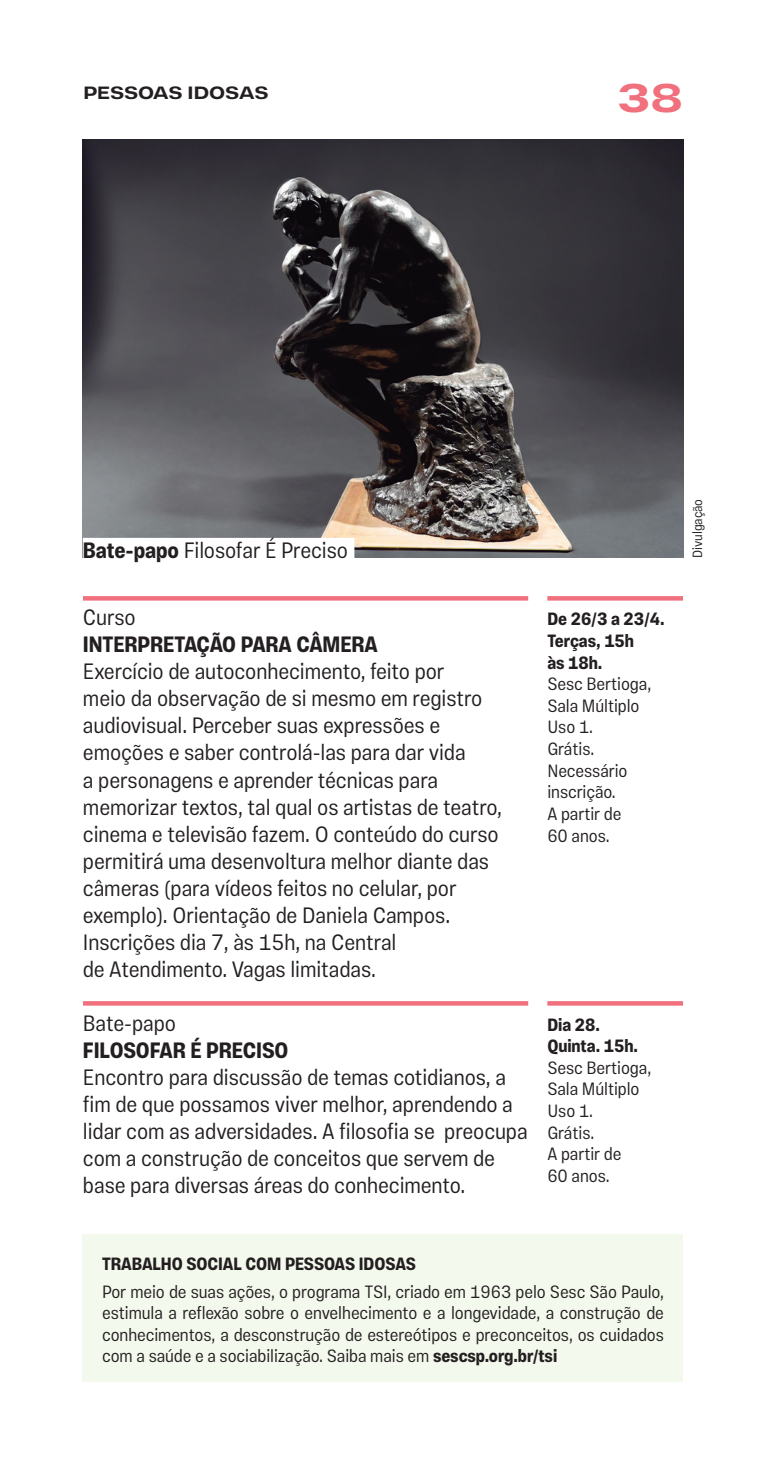
<style>
.page{position:relative;width:766px;height:1467px;background:#fff}
.page>*{position:absolute;margin:0;border:0;box-sizing:border-box;transform-origin:0 0}
.t1{font:700 40.5px "Vinila Extended";color:#f1707d}
.t2{font:300 22.5px/27px "Vinila Condensed";letter-spacing:-.005em;color:#231f20}
.t3{font:700 22.5px "Vinila Condensed";letter-spacing:-.005em;color:#231f20}
.t4{font:300 18px/21.6px "Vinila Condensed";letter-spacing:-.005em;color:#231f20}
.t5{font:700 18px/21.6px "Vinila Condensed";letter-spacing:-.005em;color:#231f20}
.t6{font:700 18px "Vinila Extended";letter-spacing:-.005em;color:#231f20}
.t7{font:300 13.5px "Vinila Condensed";letter-spacing:-.005em;color:#231f20}
.s1{font-weight:700}
</style>
<div class="page">
<div style="left:83px;top:1234px;width:599px;height:147px;background:#f4f9ed"></div>
<img style="left:83px;top:139px;width:599px;height:419px">
<div style="left:83px;top:538px;width:271px;height:20px;background:#fff"></div>
<div style="left:83px;top:596px;width:445px;height:5px;background:#f1707d"></div>
<div style="left:83px;top:1001px;width:445px;height:5px;background:#f1707d"></div>
<div style="left:547px;top:596px;width:135px;height:5px;background:#f1707d"></div>
<div style="left:547px;top:1001px;width:135px;height:5px;background:#f1707d"></div>
<p class="t6" style="left:83px;top:82px;width:187px">PESSOAS IDOSAS</p>
<h1 class="t1" style="left:617px;top:74px;width:68px">38</h1>
<p class="t2" style="left:83px;top:537px;width:266px"><span class="s1">Bate-papo</span> Filosofar É Preciso</p>
<p class="t2" style="left:83px;top:604px;width:54px">Curso</p>
<p class="t3" style="left:83px;top:632px;width:296px">INTERPRETAÇÃO PARA CÂMERA</p>
<p class="t2" style="left:83px;top:658px;width:420px">Exercício de autoconhecimento, feito por<br>meio da observação de si mesmo em registro audiovisual. Perceber suas expressões e emoções e saber controlá-las para dar vida<br>a personagens e aprender técnicas para memorizar textos, tal qual os artistas de teatro, cinema e televisão fazem. O conteúdo do curso permitirá uma desenvoltura melhor diante das câmeras (para vídeos feitos no celular, por exemplo). Orientação de Daniela Campos.<br>Inscrições dia 7, às 15h, na Central<br>de Atendimento. Vagas limitadas.</p>
<p class="t2" style="left:83px;top:1009px;width:95px">Bate-papo</p>
<p class="t3" style="left:83px;top:1037px;width:207px">FILOSOFAR É PRECISO</p>
<p class="t2" style="left:83px;top:1063px;width:446px">Encontro para discussão de temas cotidianos, a fim de que possamos viver melhor, aprendendo a lidar com as adversidades. A filosofia se preocupa com a construção de conceitos que servem de base para diversas áreas do conhecimento.</p>
<p class="t5" style="left:547px;top:608px;width:119px">De 26/3 a 23/4.<br>Terças, 15h<br>às 18h.</p>
<p class="t4" style="left:547px;top:673px;width:105px">Sesc Bertioga,<br>Sala Múltiplo<br>Uso 1.<br>Grátis.<br>Necessário inscrição.<br>A partir de<br>60 anos.</p>
<p class="t5" style="left:547px;top:1013px;width:92px">Dia 28.<br>Quinta. 15h.</p>
<p class="t4" style="left:547px;top:1056px;width:105px">Sesc Bertioga,<br>Sala Múltiplo<br>Uso 1.<br>Grátis.<br>A partir de<br>60 anos.</p>
<p class="t5" style="left:102px;top:1253px;width:315px">TRABALHO SOCIAL COM PESSOAS IDOSAS</p>
<p class="t4" style="left:102px;top:1280px;width:563px;text-align:justify">Por meio de suas ações, o programa TSI, criado em 1963 pelo Sesc São Paulo, estimula a reflexão sobre o envelhecimento e a longevidade, a construção de conhecimentos, a desconstrução de estereótipos e preconceitos, os cuidados com a saúde e a sociabilização. Saiba mais em <span class="s1">sescsp.org.br/tsi</span></p>
<p class="t7" style="left:689px;top:558px;width:61px;rotate:-90deg">Divulgação</p>
</div>
